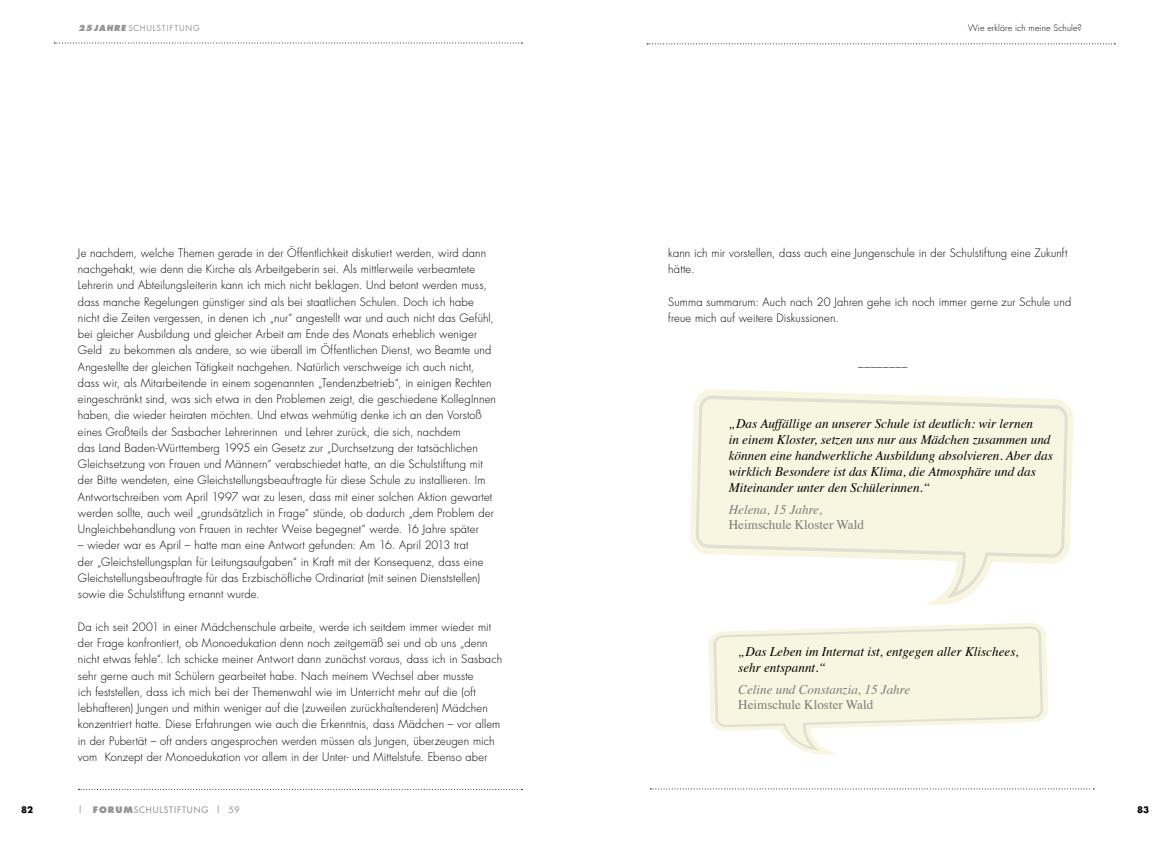
<style>
.page{position:relative;width:1170px;height:851px;background:#fff}
.page>*{position:absolute;margin:0;border:0;box-sizing:border-box;transform-origin:0 0}
.t1{font:italic 13.12px/15.8px "Times";color:#000}
.t2{font:italic 13.12px "Times";color:#7b7c7e}
.t3{font:13.12px "Times";color:#7b7c7e}
.t4{font:300 11.25px/16.2px "Futura";letter-spacing:.015em;color:#000}
.t5{font:300 8.75px "Futura";letter-spacing:.015em;color:#000}
.t6{font:8.75px "Futura";letter-spacing:.1em;color:#949392}
.t7{font:700 8.75px "Futura";color:#000}
.t8{font:8.12px "Futura";letter-spacing:.1em;color:#949392}
.s1{font-weight:800;font-style:italic}
.s2{font-weight:800}
</style>
<div class="page">
<svg style="left:54px;top:43px;width:468px;height:1px"></svg>
<svg style="left:78px;top:788px;width:444px;height:1px"></svg>
<svg style="left:647px;top:43px;width:468px;height:1px"></svg>
<svg style="left:650px;top:788px;width:444px;height:1px"></svg>
<svg style="left:708px;top:623px;width:340px;height:132px"></svg>
<svg style="left:713px;top:626px;width:330px;height:127px;fill:#f8f5e0"></svg>
<svg style="left:690px;top:389px;width:383px;height:216px"></svg>
<svg style="left:694px;top:395px;width:374px;height:206px;fill:#f8f5e0"></svg>
<p class="t8" style="left:78px;top:22px;width:123px"><span class="s1">25JAHRE</span> SCHULSTIFTUNG</p>
<p class="t4" style="left:78px;top:245px;width:419px">Je nachdem, welche Themen gerade in der Öffentlichkeit diskutiert werden, wird dann nachgehakt, wie denn die Kirche als Arbeitgeberin sei. Als mittlerweile verbeamtete Lehrerin und Abteilungsleiterin kann ich mich nicht beklagen. Und betont werden muss, dass manche Regelungen günstiger sind als bei staatlichen Schulen. Doch ich habe nicht die Zeiten vergessen, in denen ich „nur“ angestellt war und auch nicht das Gefühl, bei gleicher Ausbildung und gleicher Arbeit am Ende des Monats erheblich weniger Geld zu bekommen als andere, so wie überall im Öffentlichen Dienst, wo Beamte und Angestellte der gleichen Tätigkeit nachgehen. Natürlich verschweige ich auch nicht, dass wir, als Mitarbeitende in einem sogenannten „Tendenzbetrieb“, in einigen Rechten eingeschränkt sind, was sich etwa in den Problemen zeigt, die geschiedene KollegInnen haben, die wieder heiraten möchten. Und etwas wehmütig denke ich an den Vorstoß eines Großteils der Sasbacher Lehrerinnen und Lehrer zurück, die sich, nachdem<br>das Land Baden-Württemberg 1995 ein Gesetz zur „Durchsetzung der tatsächlichen Gleichsetzung von Frauen und Männern“ verabschiedet hatte, an die Schulstiftung mit der Bitte wendeten, eine Gleichstellungsbeauftragte für diese Schule zu installieren. Im Antwortschreiben vom April 1997 war zu lesen, dass mit einer solchen Aktion gewartet werden sollte, auch weil „grundsätzlich in Frage“ stünde, ob dadurch „dem Problem der Ungleichbehandlung von Frauen in rechter Weise begegnet“ werde. 16 Jahre später</p>
<p class="t4" style="left:78px;top:537px;width:407px">– wieder war es April – hatte man eine Antwort gefunden: Am 16. April 2013 trat der „Gleichstellungsplan für Leitungsaufgaben“ in Kraft mit der Konsequenz, dass eine Gleichstellungsbeauftragte für das Erzbischöfliche Ordinariat (mit seinen Dienststellen) sowie die Schulstiftung ernannt wurde.</p>
<p class="t4" style="left:78px;top:618px;width:426px">Da ich seit 2001 in einer Mädchenschule arbeite, werde ich seitdem immer wieder mit der Frage konfrontiert, ob Monoedukation denn noch zeitgemäß sei und ob uns „denn nicht etwas fehle“. Ich schicke meiner Antwort dann zunächst voraus, dass ich in Sasbach sehr gerne auch mit Schülern gearbeitet habe. Nach meinem Wechsel aber musste<br>ich feststellen, dass ich mich bei der Themenwahl wie im Unterricht mehr auf die (oft lebhafteren) Jungen und mithin weniger auf die (zuweilen zurückhaltenderen) Mädchen konzentriert hatte. Diese Erfahrungen wie auch die Erkenntnis, dass Mädchen – vor allem in der Pubertät – oft anders angesprochen werden müssen als Jungen, überzeugen mich vom Konzept der Monoedukation vor allem in der Unter- und Mittelstufe. Ebenso aber</p>
<p class="t5" style="left:968px;top:22px;width:115px">Wie erkläre ich meine Schule?</p>
<p class="t4" style="left:668px;top:245px;width:400px">kann ich mir vorstellen, dass auch eine Jungenschule in der Schulstiftung eine Zukunft hätte.</p>
<p class="t4" style="left:668px;top:293px;width:404px">Summa summarum: Auch nach 20 Jahren gehe ich noch immer gerne zur Schule und freue mich auf weitere Diskussionen.</p>
<p class="t4" style="left:858px;top:358px;width:51px">––––––––</p>
<p class="t1" style="left:728px;top:415px;width:325px">„Das Auffällige an unserer Schule ist deutlich: wir lernen<br>in einem Kloster, setzen uns nur aus Mädchen zusammen und können eine handwerkliche Ausbildung absolvieren. Aber das wirklich Besondere ist das Klima, die Atmosphäre und das Miteinander unter den Schülerinnen.“</p>
<p class="t2" style="left:728px;top:497px;width:95px">Helena, 15 Jahre,</p>
<p class="t3" style="left:728px;top:512px;width:137px">Heimschule Kloster Wald</p>
<p class="t1" style="left:738px;top:642px;width:282px">„Das Leben im Internat ist, entgegen aller Klischees, sehr entspannt.“</p>
<p class="t2" style="left:738px;top:677px;width:173px">Celine und Constanzia, 15 Jahre</p>
<p class="t3" style="left:738px;top:692px;width:137px">Heimschule Kloster Wald</p>
<p class="t7" style="left:21px;top:803px;width:13px">82</p>
<p class="t6" style="left:78px;top:803px;width:163px">| <span class="s2">FORUM</span>SCHULSTIFTUNG | 59</p>
<p class="t7" style="left:1137px;top:803px;width:14px">83</p>
</div>
